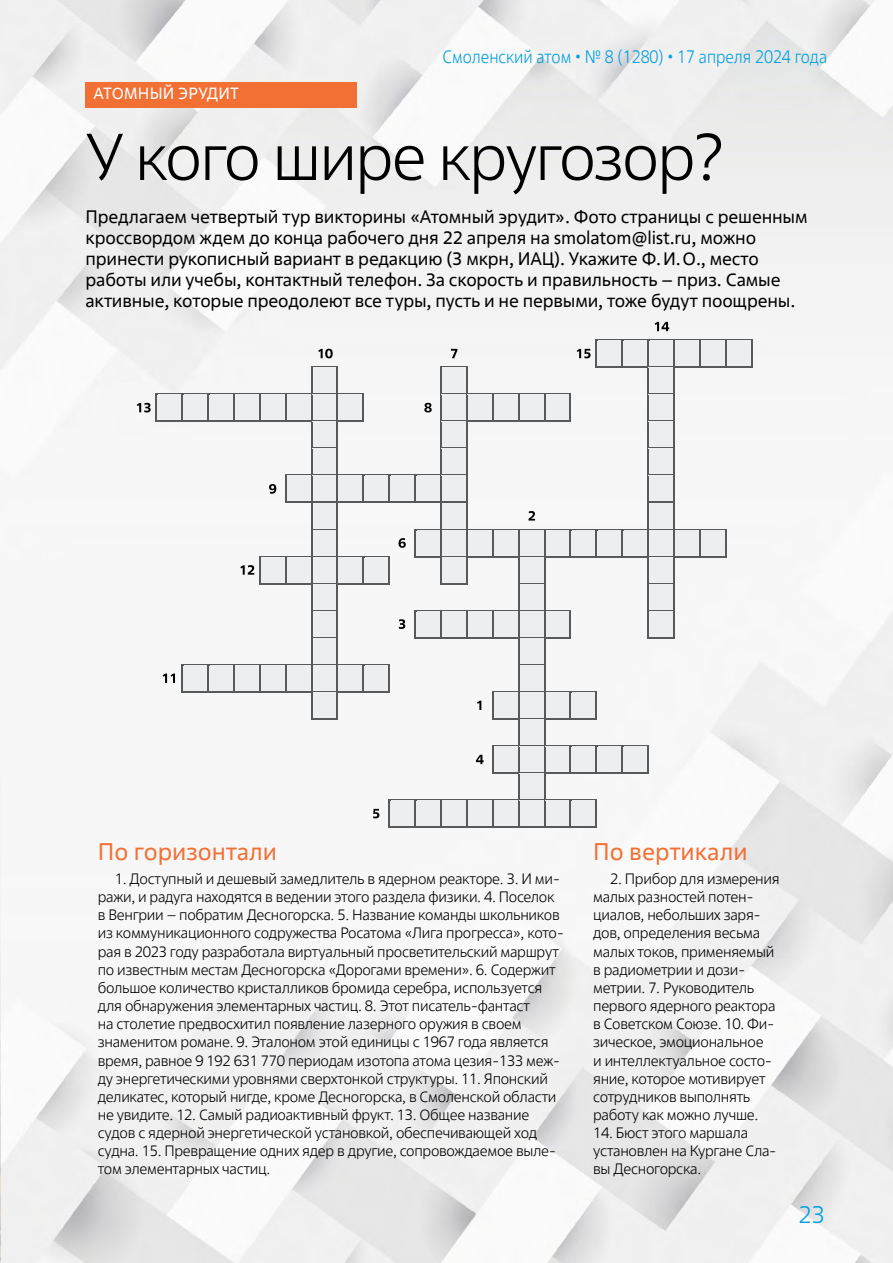
<style>
.page{position:relative;width:893px;height:1263px;background:#fff}
.page>*{position:absolute;margin:0;border:0;box-sizing:border-box;transform-origin:0 0}
.t1{font:300 66px "Rosatom";letter-spacing:-.03em;color:#000}
.t2{font:24px "Rosatom";color:#f37035}
.t3{font:300 24px "Rosatom";color:#009fdf}
.t4{font:18px/21px "Rosatom";letter-spacing:-.01em;color:#000}
.t5{font:300 18px "Rosatom";color:#009fdf;scale:.9 1}
.t6{font:16.2px "Rosatom";letter-spacing:.01em;color:#fff}
.t7{font:300 15px/18.1px "Rosatom";letter-spacing:-.02em;color:#000}
</style>
<div class="page">
<img style="left:0;top:0;width:893px;height:1263px">
<div style="left:86px;top:82px;width:271px;height:25px;background:#f37035"></div>
<svg style="left:655px;top:322px;width:14px;height:9px"></svg>
<svg style="left:137px;top:340px;width:615px;height:488px"></svg>
<p class="t5" style="left:442px;top:45px;width:429px">Смоленский атом • № 8 (1280) • 17 апреля 2024 года</p>
<p class="t6" style="left:94px;top:83px;width:147px">АТОМНЫЙ ЭРУДИТ</p>
<h1 class="t1" style="left:86px;top:117px;width:640px">У кого шире кругозор?</h1>
<p class="t4" style="left:86px;top:206px;width:724px">Предлагаем четвертый тур викторины «Атомный эрудит». Фото страницы с решенным кроссвордом ждем до конца рабочего дня 22 апреля на smolatom@list.ru, можно принести рукописный вариант в редакцию (3 мкрн, ИАЦ). Укажите Ф.И.О., место работы или учебы, контактный телефон. За скорость и правильность – приз. Самые активные, которые преодолеют все туры, пусть и не первыми, тоже будут поощрены.</p>
<h2 class="t2" style="left:98px;top:836px;width:181px">По горизонтали</h2>
<p class="t7" style="left:98px;top:870px;width:468px;text-indent:17px">1. Доступный и дешевый замедлитель в ядерном реакторе. 3. И ми&shy;ражи, и радуга находятся в ведении этого раздела физики. 4. Поселок в Венгрии – побратим Десногорска. 5. Название команды школьников из коммуникационного содружества Росатома «Лига прогресса», кото&shy;рая в 2023 году разработала виртуальный просветительский маршрут по известным местам Десногорска «Дорогами времени». 6. Содержит большое количество кристалликов бромида серебра, используется для обнаружения элементарных частиц. 8. Этот писатель-фантаст<br>на столетие предвосхитил появление лазерного оружия в своем знаменитом романе. 9. Эталоном этой единицы с 1967 года является время, равное 9 192 631 770 периодам изотопа атома цезия‑ 133 меж&shy;ду энергетическими уровнями сверхтонкой структуры. 11. Японский деликатес, который нигде, кроме Десногорска, в Смоленской области не увидите. 12. Самый радиоактивный фрукт. 13. Общее название судов с ядерной энергетической установкой, обеспечивающей ход судна. 15. Превращение одних ядер в другие, сопровождаемое выле&shy;том элементарных частиц.</p>
<h2 class="t2" style="left:593px;top:836px;width:156px">По вертикали</h2>
<p class="t7" style="left:593px;top:870px;width:188px;text-indent:17px">2. Прибор для измерения малых разностей потен&shy;циалов, небольших заря&shy;дов, определения весьма малых токов, применяемый в радиометрии и дози&shy;метрии. 7. Руководитель первого ядерного реактора в Советском Союзе. 10. Фи&shy;зическое, эмоциональное<br>и интеллектуальное состо&shy;яние, которое мотивирует сотрудников выполнять работу как можно лучше.</p>
<p class="t7" style="left:593px;top:1124px;width:185px">14. Бюст этого маршала установлен на Кургане Сла&shy;вы Десногорска.</p>
<h2 class="t3" style="left:798px;top:1199px;width:28px">23</h2>
</div>
